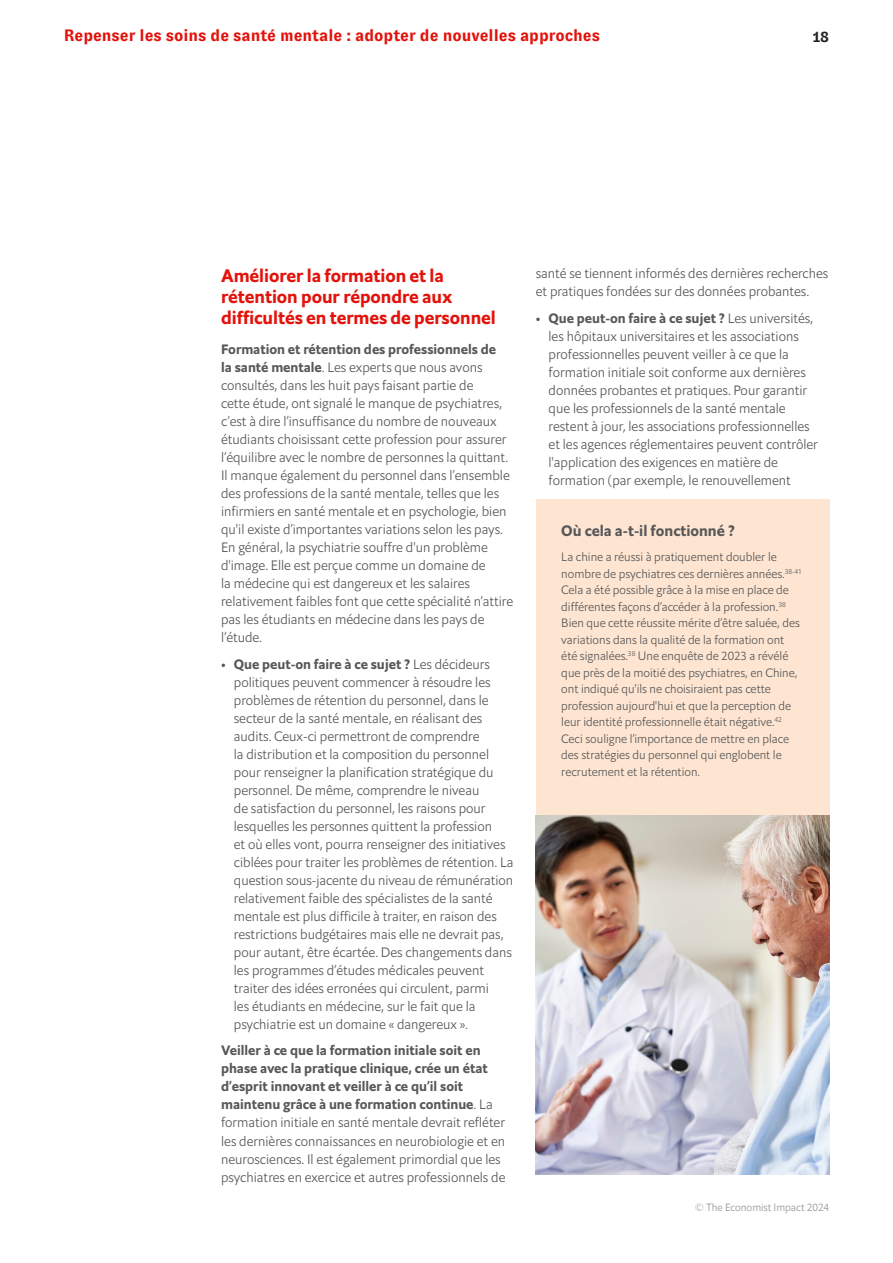
<style>
.page{position:relative;width:893px;height:1263px;background:#fff}
.page>*{position:absolute;margin:0;border:0;box-sizing:border-box;transform-origin:0 0}
._2__Page_subheader{font:18px/21px "Econ Sans Bol";color:#e3120b}
.t1{font:700 16.5px "GT Zirkon";color:#e3120b}
.t2{font:15px "Econ Sans Bol";color:#57585a}
.t3{font:700 15px "GT Zirkon";color:#231f20}
._5__Bullet{font:13.5px/18px "Econ Sans Lig";color:#57585a}
._4__Body_text{font:12px/16.5px "Econ Sans Lig";color:#57585a}
.t4{font:10.5px "Econ Sans Lig";color:#939598}
.s1{font-family:"Econ Sans Bol"}
.s2{font-size:14.25px}
</style>
<div class="page">
<div style="left:536px;top:500px;width:293px;height:322px;background:#fee5d1"></div>
<img style="left:536px;top:815px;width:293px;height:360px">
<p class="t1" style="left:64px;top:27px;width:538px">Repenser les soins de santé mentale : adopter de nouvelles approches</p>
<p class="t3" style="left:813px;top:28px;width:18px">18</p>
<p class="_2__Page_subheader" style="left:221px;top:265px;width:276px">Améliorer la formation et la rétention pour répondre aux difficultés en termes de personnel</p>
<p class="_5__Bullet" style="left:221px;top:341px;width:294px"><span class="s1">Formation et rétention des professionnels de<br>la santé mentale</span>. Les experts que nous avons consultés, dans les huit pays faisant partie de<br>cette étude, ont signalé le manque de psychiatres, c’est à dire l’insuffisance du nombre de nouveaux étudiants choisissant cette profession pour assurer l’équilibre avec le nombre de personnes la quittant.<br>Il manque également du personnel dans l’ensemble des professions de la santé mentale, telles que les infirmiers en santé mentale et en psychologie, bien qu'il existe d’importantes variations selon les pays.<br>En général, la psychiatrie souffre d'un problème d'image. Elle est perçue comme un domaine de<br>la médecine qui est dangereux et les salaires relativement faibles font que cette spécialité n’attire pas les étudiants en médecine dans les pays de l’étude.</p>
<p class="_5__Bullet" style="left:234px;top:655px;width:281px;text-indent:-13px"><span class="s2">•</span> <span class="s1">Que peut-on faire à ce sujet ?</span> Les décideurs politiques peuvent commencer à résoudre les problèmes de rétention du personnel, dans le secteur de la santé mentale, en réalisant des audits. Ceux-ci permettront de comprendre<br>la distribution et la composition du personnel pour renseigner la planification stratégique du personnel. De même, comprendre le niveau<br>de satisfaction du personnel, les raisons pour lesquelles les personnes quittent la profession<br>et où elles vont, pourra renseigner des initiatives ciblées pour traiter les problèmes de rétention. La question sous-jacente du niveau de rémunération relativement faible des spécialistes de la santé mentale est plus difficile à traiter, en raison des restrictions budgétaires mais elle ne devrait pas, pour autant, être écartée. Des changements dans les programmes d’études médicales peuvent traiter des idées erronées qui circulent, parmi<br>les étudiants en médecine, sur le fait que la psychiatrie est un domaine « dangereux ».</p>
<p class="_5__Bullet" style="left:221px;top:1042px;width:286px"><span class="s1">Veiller à ce que la formation initiale soit en phase avec la pratique clinique, crée un état d’esprit innovant et veiller à ce qu’il soit maintenu grâce à une formation continue</span>. La formation initiale en santé mentale devrait refléter les dernières connaissances en neurobiologie et en neurosciences. Il est également primordial que les psychiatres en exercice et autres professionnels de</p>
<p class="_5__Bullet" style="left:536px;top:264px;width:294px">santé se tiennent informés des dernières recherches et pratiques fondées sur des données probantes.</p>
<p class="_5__Bullet" style="left:549px;top:309px;width:271px;text-indent:-13px"><span class="s2">•</span> <span class="s1">Que peut-on faire à ce sujet ?</span> Les universités, les hôpitaux universitaires et les associations professionnelles peuvent veiller à ce que la formation initiale soit conforme aux dernières données probantes et pratiques. Pour garantir que les professionnels de la santé mentale restent à jour, les associations professionnelles et les agences réglementaires peuvent contrôler l'application des exigences en matière de formation (par exemple, le renouvellement</p>
<p class="t2" style="left:561px;top:521px;width:175px">Où cela a-t-il fonctionné ?</p>
<p class="_4__Body_text" style="left:561px;top:549px;width:242px">La chine a réussi à pratiquement doubler le nombre de psychiatres ces dernières années.<sup>38-41<br></sup>Cela a été possible grâce à la mise en place de différentes façons d’accéder à la profession.<sup>38<br></sup>Bien que cette réussite mérite d’être saluée, des variations dans la qualité de la formation ont été signalées.<sup>38</sup> Une enquête de 2023 a révélé que près de la moitié des psychiatres, en Chine, ont indiqué qu'ils ne choisiraient pas cette profession aujourd'hui et que la perception de leur identité professionnelle était négative.<sup>42<br></sup>Ceci souligne l’importance de mettre en place des stratégies du personnel qui englobent le recrutement et la rétention.</p>
<p class="t4" style="left:695px;top:1201px;width:136px">© The Economist Impact 2024</p>
</div>
